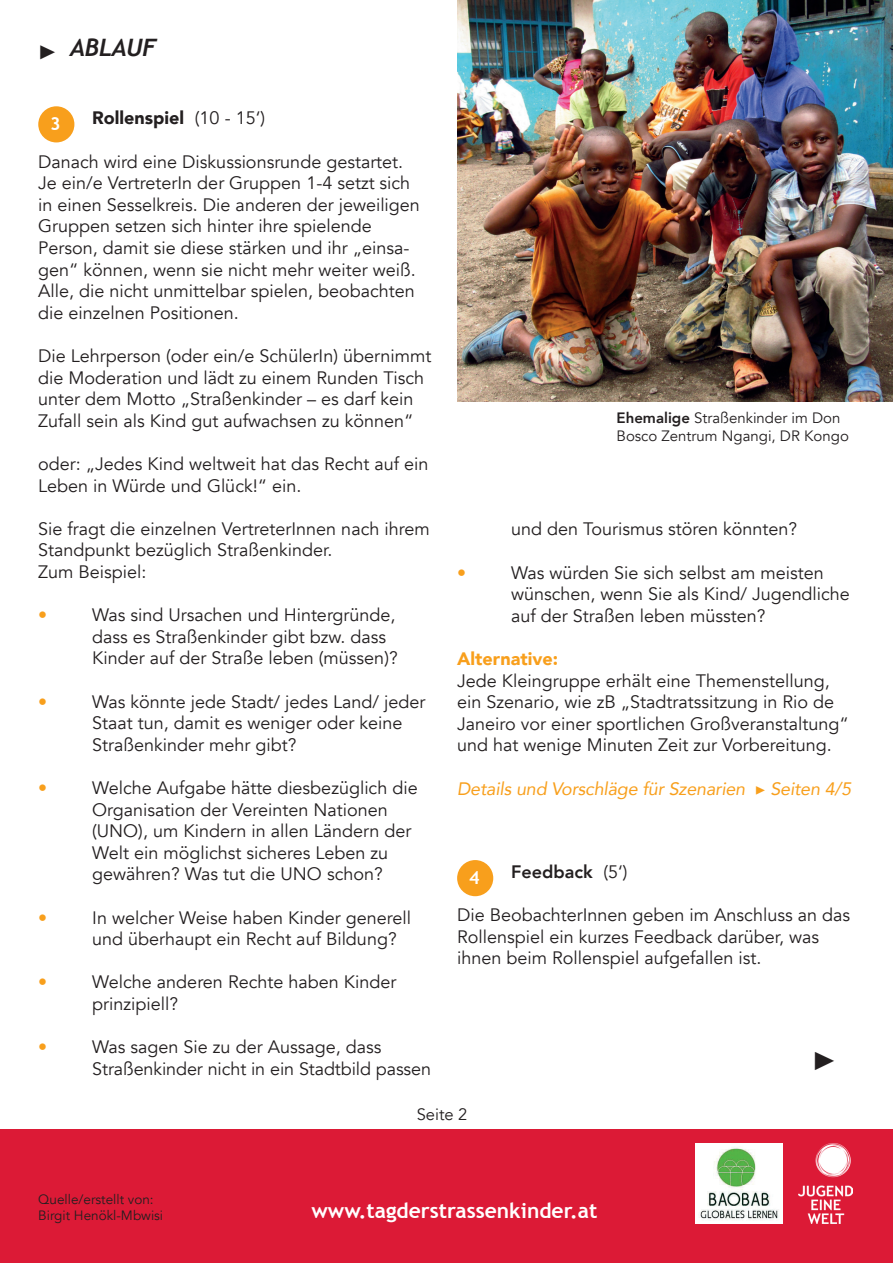
<style>
.page{position:relative;width:893px;height:1263px;background:#fff}
.page>*{position:absolute;margin:0;border:0;box-sizing:border-box;transform-origin:0 0}
.t1{font:39px "Minion Pro";color:#231f20}
.t2{font:italic 700 24px "Trebuchet";color:#231f20}
.t3{font:700 21px "Trebuchet MS";color:#fff}
.t4{font:18px/21.6px "Avenir";color:#231f20}
.t5{font:italic 18px "Avenir";letter-spacing:-.01em;color:#f89f1c}
.t6{font:900 18px "Avenir";color:#231f20}
.t7{font:800 18px "Avenir";color:#231f20}
.t8{font:900 18px "Avenir";color:#f89f1c}
.t9{font:18px "Avenir";color:#f89f1c}
.t10{font:700 18px "Trebuchet MS";color:#fff}
.t11{font:16.5px "Avenir";color:#231f20}
.t12{font:15px/18px "Avenir";color:#231f20}
.t13{font:13.5px/16.2px "Avenir";color:#231f20}
.s1{font-family:"Minion Pro";font-weight:400;font-style:normal;font-size:30px}
.s2{font-weight:400}
.s3{font-weight:800}
.s4{font-family:"Minion Pro"}
</style>
<div class="page">
<img style="left:457px;top:0;width:436px;height:401px">
<div style="left:38px;top:106px;width:36px;height:36px;background:#f89f1c;border-radius:50%"></div>
<div style="left:457px;top:860px;width:36px;height:36px;background:#f89f1c;border-radius:50%"></div>
<div style="left:0;top:1129px;width:893px;height:134px;background:#dc1a36"></div>
<img style="left:798px;top:1143px;width:54px;height:81px">
<img style="left:695px;top:1143px;width:88px;height:81px">
<h2 class="t2" style="left:38px;top:33px;width:120px"><span class="s1">▶</span> ABLAUF</h2>
<p class="t6" style="left:92px;top:103px;width:174px">Rollenspiel <span class="s2">(10 - 15‘)</span></p>
<p class="t4" style="left:38px;top:151px;width:383px">Danach wird eine Diskussionsrunde gestartet.<br>Je ein/e VertreterIn der Gruppen 1-4 setzt sich in einen Sesselkreis. Die anderen der jeweiligen Gruppen setzen sich hinter ihre spielende Person, damit sie diese stärken und ihr „einsa&shy;gen“ können, wenn sie nicht mehr weiter weiß.<br>Alle, die nicht unmittelbar spielen, beobachten die einzelnen Positionen.</p>
<p class="t4" style="left:38px;top:345px;width:395px">Die Lehrperson (oder ein/e SchülerIn) übernimmt die Moderation und lädt zu einem Runden Tisch unter dem Motto „Straßenkinder – es darf kein Zufall sein als Kind gut aufwachsen zu können“</p>
<p class="t4" style="left:38px;top:453px;width:392px">oder: „Jedes Kind weltweit hat das Recht auf ein<br>Leben in Würde und Glück!“ ein.</p>
<p class="t4" style="left:38px;top:518px;width:393px">Sie fragt die einzelnen VertreterInnen nach ihrem<br>Standpunkt bezüglich Straßenkinder.<br>Zum Beispiel:</p>
<p class="t9" style="left:38px;top:604px;width:10px">•</p>
<p class="t4" style="left:92px;top:604px;width:307px">Was sind Ursachen und Hintergründe, dass es Straßenkinder gibt bzw. dass<br>Kinder auf der Straße leben (müssen)?</p>
<p class="t9" style="left:38px;top:691px;width:10px">•</p>
<p class="t4" style="left:92px;top:691px;width:335px">Was könnte jede Stadt/ jedes Land/ jeder<br>Staat tun, damit es weniger oder keine<br>Straßenkinder mehr gibt?</p>
<p class="t9" style="left:38px;top:777px;width:10px">•</p>
<p class="t4" style="left:92px;top:777px;width:327px">Welche Aufgabe hätte diesbezüglich die Organisation der Vereinten Nationen (UNO), um Kindern in allen Ländern der Welt ein möglichst sicheres Leben zu gewähren? Was tut die UNO schon?</p>
<p class="t9" style="left:38px;top:907px;width:10px">•</p>
<p class="t4" style="left:92px;top:907px;width:320px">In welcher Weise haben Kinder generell und überhaupt ein Recht auf Bildung?</p>
<p class="t9" style="left:38px;top:971px;width:10px">•</p>
<p class="t4" style="left:92px;top:972px;width:306px">Welche anderen Rechte haben Kinder prinzipiell?</p>
<p class="t9" style="left:38px;top:1036px;width:10px">•</p>
<p class="t4" style="left:92px;top:1036px;width:340px">Was sagen Sie zu der Aussage, dass<br>Straßenkinder nicht in ein Stadtbild passen</p>
<p class="t10" style="left:50px;top:113px;width:12px">3</p>
<p class="t12" style="left:617px;top:409px;width:234px"><span class="s3">Ehemalige</span> Straßenkinder im Don<br>Bosco Zentrum Ngangi, DR Kongo</p>
<p class="t4" style="left:511px;top:519px;width:288px">und den Tourismus stören könnten?</p>
<p class="t9" style="left:457px;top:562px;width:10px">•</p>
<p class="t4" style="left:511px;top:562px;width:340px">Was würden Sie sich selbst am meisten wünschen, wenn Sie als Kind/ Jugendliche auf der Straßen leben müssten?</p>
<p class="t8" style="left:457px;top:643px;width:102px">Alternative:</p>
<p class="t4" style="left:457px;top:670px;width:393px">Jede Kleingruppe erhält eine Themenstellung, ein Szenario, wie zB „Stadtratssitzung in Rio de Janeiro vor einer sportlichen Großveranstaltung“ und hat wenige Minuten Zeit zur Vorbereitung.</p>
<p class="t5" style="left:457px;top:777px;width:395px">Details und Vorschläge für Szenarien <span class="s4">▶</span> Seiten 4/5</p>
<p class="t7" style="left:511px;top:858px;width:118px">Feedback <span class="s2">(5‘)</span></p>
<p class="t4" style="left:457px;top:904px;width:394px">Die BeobachterInnen geben im Anschluss an das<br>Rollenspiel ein kurzes Feedback darüber, was ihnen beim Rollenspiel aufgefallen ist.</p>
<p class="t10" style="left:469px;top:866px;width:12px">4</p>
<h1 class="t1" style="left:812px;top:1032px;width:25px">▶</h1>
<p class="t11" style="left:417px;top:1104px;width:52px">Seite 2</p>
<p class="t13" style="left:38px;top:1192px;width:126px">Quelle/erstellt von:<br>Birgit Henökl-Mbwisi</p>
<p class="t3" style="left:311px;top:1197px;width:287px">www.tagderstrassenkinder.at</p>
</div>
